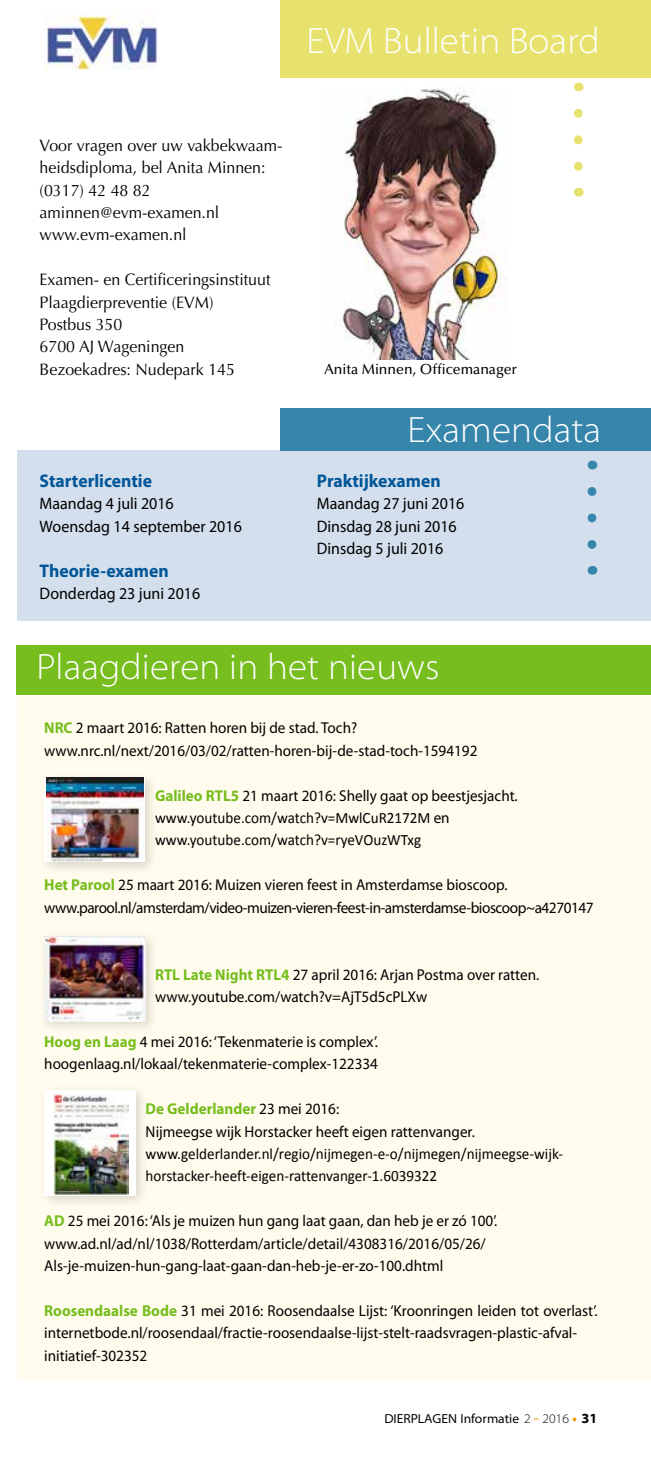
<style>
.page{position:relative;width:651px;height:1471px;background:#fff}
.page>*{position:absolute;margin:0;border:0;box-sizing:border-box;transform-origin:0 0}
.t1{font:300 semi-expanded 36.75px "Myriad Pro";letter-spacing:.005em;color:#fff;scale:.96 1}
.t2{font:700 18.38px "Myriad Pro";color:#005698;scale:.96 1}
.t3{font:16.62px/22.4px "Optima LT Std";color:#000;scale:.96 1}
.t4{font:16.62px/22.4px "Myriad Pro";color:#000;scale:.96 1}
.t5{font:15.75px/22.4px "Myriad Pro";color:#000;scale:.96 1}
.t6{font:15.75px/22.4px "Calibri";color:#000;scale:.96 1}
.t7{font:15.75px/22.4px "Myriad Pro";letter-spacing:-.03em;color:#000;scale:.96 1}
.t8{font:500 14.7px "Optima LT Std";color:#000;scale:.96 1}
.t9{font:semi-expanded 13.12px "Myriad Pro";color:#000;scale:.95 1}
.s1{font-weight:700;color:#76bd1d}
.s2{font-family:"Myriad Pro"}
.s3{font-weight:300}
.s4{font-weight:300;font-size:21px;color:#f59700}
.s5{font-weight:700;font-size:14px}
</style>
<div class="page">
<img style="left:337px;top:87px;width:169px;height:272px">
<div style="left:17px;top:451px;width:633px;height:170px;background:#d3dfec"></div>
<div style="left:17px;top:695px;width:633px;height:685px;background:#fffced"></div>
<svg style="left:573px;top:113px;width:9px;height:58px"></svg>
<svg style="left:587px;top:491px;width:9px;height:58px"></svg>
<div style="left:280px;top:0;width:370px;height:78px;background:#e7e26e"></div>
<img style="left:45px;top:10px;width:112px;height:60px">
<div style="left:280px;top:408px;width:370px;height:43px;background:#3685ab"></div>
<div style="left:17px;top:645px;width:633px;height:50px;background:#76bd1d"></div>
<div style="left:38px;top:771px;width:120px;height:104px;background:#000;opacity:.15"></div>
<svg style="left:44px;top:777px;width:101px;height:85px"></svg>
<img style="left:47px;top:777px;width:97px;height:85px">
<div style="left:38px;top:1083px;width:111px;height:125px;background:#000;opacity:.15"></div>
<div style="left:45px;top:1089px;width:91px;height:106px;background:#fff"></div>
<img style="left:54px;top:1094px;width:74px;height:101px">
<div style="left:38px;top:931px;width:120px;height:103px;background:#000;opacity:.15"></div>
<img style="left:45px;top:937px;width:100px;height:84px">
<h1 class="t1" style="left:306px;top:20px;width:307px">EVM Bulletin Board</h1>
<p class="t3" style="left:40px;top:134px;width:254px">Voor vragen over uw vakbekwaam&shy;heidsdiploma, bel Anita Minnen: (0317) 42 48 82 aminnen@evm-examen.nl www.evm-examen.nl</p>
<p class="t3" style="left:40px;top:269px;width:242px">Examen- en Certificeringsinstituut<br>Plaagdierpreventie (EVM)<br>Postbus 350<br>6700 AJ Wageningen<br>Bezoekadres: Nudepark 145</p>
<p class="t2" style="left:40px;top:469px;width:118px">Starterlicentie</p>
<p class="t4" style="left:40px;top:492px;width:212px">Maandag 4 juli 2016<br>Woensdag 14 september 2016</p>
<p class="t2" style="left:40px;top:558px;width:136px">Theorie-examen</p>
<p class="t4" style="left:40px;top:582px;width:169px">Donderdag 23 juni 2016</p>
<p class="t8" style="left:324px;top:361px;width:202px">Anita Minnen, Officemanager</p>
<h1 class="t1" style="left:407px;top:409px;width:203px">Examendata</h1>
<p class="t2" style="left:317px;top:469px;width:130px">Praktijkexamen</p>
<p class="t4" style="left:317px;top:492px;width:155px">Maandag 27 juni 2016<br>Dinsdag 28 juni 2016<br>Dinsdag 5 juli 2016</p>
<h1 class="t1" style="left:36px;top:646px;width:421px">Plaagdieren in het nieuws</h1>
<p class="t5" style="left:44px;top:716px;width:452px"><span class="s1">NRC</span> 2 maart 2016: Ratten horen bij de stad. Toch? www.nrc.nl/next/2016/03/02/ratten-horen-bij-de-stad-toch-1594192</p>
<p class="t5" style="left:155px;top:784px;width:379px"><span class="s1">Galileo RTL5</span> 21 maart 2016: Shelly gaat op beestjesjacht.</p>
<p class="t6" style="left:155px;top:806px;width:308px">www.youtube.com/watch?v=MwlCuR2172M <span class="s2">en </span>www.youtube.com/watch?v=ryeVOuzWTxg</p>
<p class="t7" style="left:44px;top:873px;width:573px"><span class="s1">Het Parool</span> 25 maart 2016: Muizen vieren feest in Amsterdamse bioscoop. www.parool.nl/amsterdam/video-muizen-vieren-feest-in-amsterdamse-bioscoop~a4270147</p>
<p class="t5" style="left:155px;top:963px;width:401px"><span class="s1">RTL Late Night RTL4</span> 27 april 2016: Arjan Postma over ratten. www.youtube.com/watch?v=AjT5d5cPLXw</p>
<p class="t5" style="left:44px;top:1030px;width:349px"><span class="s1">Hoog en Laag</span> 4 mei 2016: ‘Tekenmaterie is complex’. hoogenlaag.nl/lokaal/tekenmaterie-complex-122334</p>
<p class="t5" style="left:145px;top:1097px;width:344px"><span class="s1">De Gelderlander</span> 23 mei 2016:<br>Nijmeegse wijk Horstacker heeft eigen rattenvanger.</p>
<p class="t6" style="left:145px;top:1142px;width:436px">www.gelderlander.nl/regio/nijmegen-e-o/nijmegen/nijmeegse-wijk&shy;horstacker-heeft-eigen-rattenvanger-1.6039322</p>
<p class="t5" style="left:44px;top:1209px;width:473px"><span class="s1">AD</span> 25 mei 2016: ‘Als je muizen hun gang laat gaan, dan heb je er zó 100’. www.ad.nl/ad/nl/1038/Rotterdam/article/detail/4308316/2016/05/26/<br>Als-je-muizen-hun-gang-laat-gaan-dan-heb-je-er-zo-100.dhtml</p>
<p class="t5" style="left:44px;top:1299px;width:577px"><span class="s1">Roosendaalse Bode</span> 31 mei 2016: Roosendaalse Lijst: ‘Kroonringen leiden tot overlast’. internetbode.nl/roosendaal/fractie-roosendaalse-lijst-stelt-raadsvragen-plastic-afval&shy;initiatief-302352</p>
<p class="t9" style="left:384px;top:1411px;width:226px">DIERPLAGEN Informatie <span class="s3">2</span> <span class="s4">-</span> <span class="s3">2016</span> <span class="s4">•</span> <span class="s5">31</span></p>
</div>
